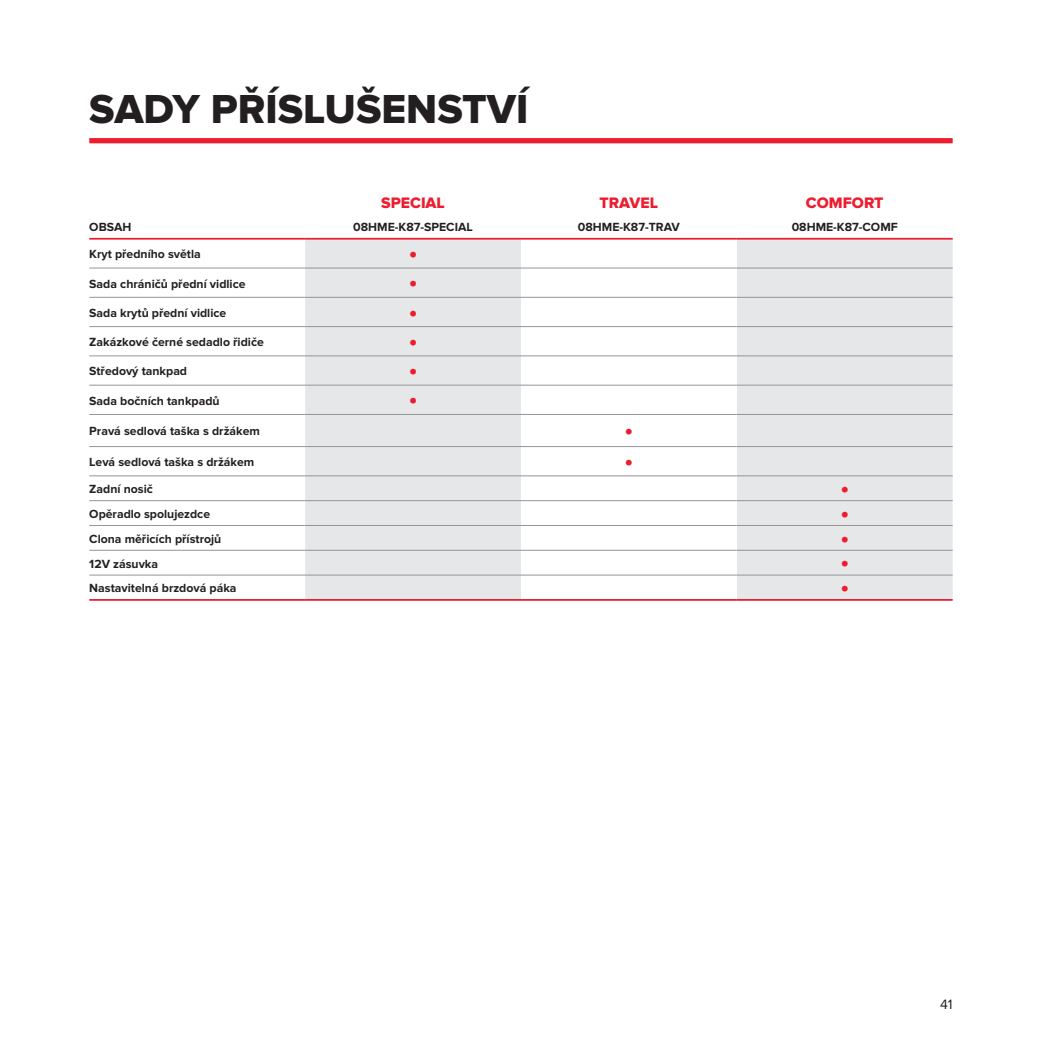
<style>
.page{position:relative;width:1042px;height:1042px;background:#fff}
.page>*{position:absolute;margin:0;border:0;box-sizing:border-box;transform-origin:0 0}
.t1{font:800 42px "Proxima Nova";color:#231f20}
.t2{font:700 24.5px "Proxima Nova";color:#ed1c2f}
.t3{font:800 15.75px "Proxima Nova";color:#ed1c2f}
.t4{font:14px "Proxima Nova";color:#231f20}
.t5{font:700 12.25px "Proxima Nova";color:#231f20}
</style>
<div class="page">
<div style="left:89px;top:138px;width:863px;height:5px;background:#ed1c2f"></div>
<svg style="left:521px;top:237px;width:216px;height:1px"></svg>
<div style="left:305px;top:240px;width:647px;height:359px;background:#e6e7e8"></div>
<svg style="left:521px;top:240px;width:216px;height:359px"></svg>
<hr style="left:89px;top:268px;width:216px;height:1px;background:#939598">
<hr style="left:305px;top:268px;width:216px;height:1px;background:#939598">
<hr style="left:521px;top:268px;width:216px;height:1px;background:#939598">
<hr style="left:737px;top:268px;width:215px;height:1px;background:#939598">
<hr style="left:89px;top:297px;width:216px;height:1px;background:#939598">
<hr style="left:305px;top:297px;width:216px;height:1px;background:#939598">
<hr style="left:521px;top:297px;width:216px;height:1px;background:#939598">
<hr style="left:737px;top:297px;width:215px;height:1px;background:#939598">
<hr style="left:89px;top:326px;width:216px;height:1px;background:#939598">
<hr style="left:305px;top:326px;width:216px;height:1px;background:#939598">
<hr style="left:521px;top:326px;width:216px;height:1px;background:#939598">
<hr style="left:737px;top:326px;width:215px;height:1px;background:#939598">
<hr style="left:89px;top:355px;width:216px;height:1px;background:#939598">
<hr style="left:305px;top:355px;width:216px;height:1px;background:#939598">
<hr style="left:521px;top:355px;width:216px;height:1px;background:#939598">
<hr style="left:737px;top:355px;width:215px;height:1px;background:#939598">
<hr style="left:89px;top:385px;width:216px;height:1px;background:#939598">
<hr style="left:305px;top:385px;width:216px;height:1px;background:#939598">
<hr style="left:521px;top:385px;width:216px;height:1px;background:#939598">
<hr style="left:737px;top:385px;width:215px;height:1px;background:#939598">
<hr style="left:89px;top:414px;width:216px;height:1px;background:#939598">
<hr style="left:305px;top:414px;width:216px;height:1px;background:#939598">
<hr style="left:521px;top:414px;width:216px;height:1px;background:#939598">
<hr style="left:737px;top:414px;width:215px;height:1px;background:#939598">
<hr style="left:89px;top:446px;width:216px;height:1px;background:#939598">
<hr style="left:305px;top:446px;width:216px;height:1px;background:#939598">
<hr style="left:521px;top:446px;width:216px;height:1px;background:#939598">
<hr style="left:737px;top:446px;width:215px;height:1px;background:#939598">
<hr style="left:89px;top:475px;width:216px;height:1px;background:#939598">
<hr style="left:305px;top:475px;width:216px;height:1px;background:#939598">
<hr style="left:521px;top:475px;width:216px;height:1px;background:#939598">
<hr style="left:737px;top:475px;width:215px;height:1px;background:#939598">
<hr style="left:89px;top:500px;width:216px;height:1px;background:#939598">
<hr style="left:305px;top:500px;width:216px;height:1px;background:#939598">
<hr style="left:521px;top:500px;width:216px;height:1px;background:#939598">
<hr style="left:737px;top:500px;width:215px;height:1px;background:#939598">
<hr style="left:89px;top:525px;width:216px;height:1px;background:#939598">
<hr style="left:305px;top:525px;width:216px;height:1px;background:#939598">
<hr style="left:521px;top:525px;width:216px;height:1px;background:#939598">
<hr style="left:737px;top:525px;width:215px;height:1px;background:#939598">
<hr style="left:89px;top:550px;width:216px;height:1px;background:#939598">
<hr style="left:305px;top:550px;width:216px;height:1px;background:#939598">
<hr style="left:521px;top:550px;width:216px;height:1px;background:#939598">
<hr style="left:737px;top:550px;width:215px;height:1px;background:#939598">
<hr style="left:89px;top:575px;width:216px;height:1px;background:#939598">
<hr style="left:305px;top:575px;width:216px;height:1px;background:#939598">
<hr style="left:521px;top:575px;width:216px;height:1px;background:#939598">
<hr style="left:737px;top:575px;width:215px;height:1px;background:#939598">
<hr style="left:89px;top:599px;width:216px;height:2px;background:#ed1c2f">
<hr style="left:305px;top:599px;width:216px;height:2px;background:#ed1c2f">
<hr style="left:521px;top:599px;width:216px;height:2px;background:#ed1c2f">
<hr style="left:737px;top:599px;width:215px;height:2px;background:#ed1c2f">
<hr style="left:89px;top:238px;width:216px;height:2px;background:#ed1c2f">
<hr style="left:305px;top:238px;width:216px;height:2px;background:#ed1c2f">
<hr style="left:521px;top:238px;width:216px;height:2px;background:#ed1c2f">
<hr style="left:737px;top:238px;width:215px;height:2px;background:#ed1c2f">
<h1 class="t1" style="left:89px;top:84px;width:440px">SADY PŘÍSLUŠENSTVÍ</h1>
<p class="t3" style="left:381px;top:193px;width:65px">SPECIAL</p>
<p class="t3" style="left:599px;top:193px;width:60px">TRAVEL</p>
<p class="t3" style="left:806px;top:193px;width:79px">COMFORT</p>
<p class="t5" style="left:89px;top:220px;width:44px">OBSAH</p>
<p class="t5" style="left:353px;top:220px;width:121px">08HME-K87-SPECIAL</p>
<p class="t5" style="left:578px;top:220px;width:104px">08HME-K87-TRAV</p>
<p class="t5" style="left:792px;top:220px;width:108px">08HME-K87-COMF</p>
<p class="t5" style="left:89px;top:247px;width:113px">Kryt předního světla</p>
<h2 class="t2" style="left:409px;top:241px;width:10px">•</h2>
<p class="t5" style="left:89px;top:276px;width:158px">Sada chráničů přední vidlice</p>
<h2 class="t2" style="left:409px;top:270px;width:10px">•</h2>
<p class="t5" style="left:89px;top:306px;width:139px">Sada krytů přední vidlice</p>
<h2 class="t2" style="left:409px;top:299px;width:10px">•</h2>
<p class="t5" style="left:89px;top:335px;width:176px">Zakázkové černé sedadlo řidiče</p>
<h2 class="t2" style="left:409px;top:329px;width:10px">•</h2>
<p class="t5" style="left:89px;top:364px;width:99px">Středový tankpad</p>
<h2 class="t2" style="left:409px;top:358px;width:10px">•</h2>
<p class="t5" style="left:89px;top:393px;width:132px">Sada bočních tankpadů</p>
<h2 class="t2" style="left:409px;top:387px;width:10px">•</h2>
<p class="t5" style="left:89px;top:424px;width:172px">Pravá sedlová taška s držákem</p>
<h2 class="t2" style="left:624px;top:418px;width:10px">•</h2>
<p class="t5" style="left:89px;top:455px;width:166px">Levá sedlová taška s držákem</p>
<h2 class="t2" style="left:624px;top:449px;width:10px">•</h2>
<p class="t5" style="left:89px;top:482px;width:65px">Zadní nosič</p>
<h2 class="t2" style="left:840px;top:476px;width:10px">•</h2>
<p class="t5" style="left:89px;top:507px;width:122px">Opěradlo spolujezdce</p>
<h2 class="t2" style="left:840px;top:500px;width:10px">•</h2>
<p class="t5" style="left:89px;top:531px;width:133px">Clona měřicích přístrojů</p>
<h2 class="t2" style="left:840px;top:525px;width:10px">•</h2>
<p class="t5" style="left:89px;top:556px;width:70px">12V zásuvka</p>
<h2 class="t2" style="left:840px;top:550px;width:10px">•</h2>
<p class="t5" style="left:89px;top:581px;width:149px">Nastavitelná brzdová páka</p>
<h2 class="t2" style="left:840px;top:574px;width:10px">•</h2>
<p class="t4" style="left:940px;top:996px;width:14px">41</p>
</div>
